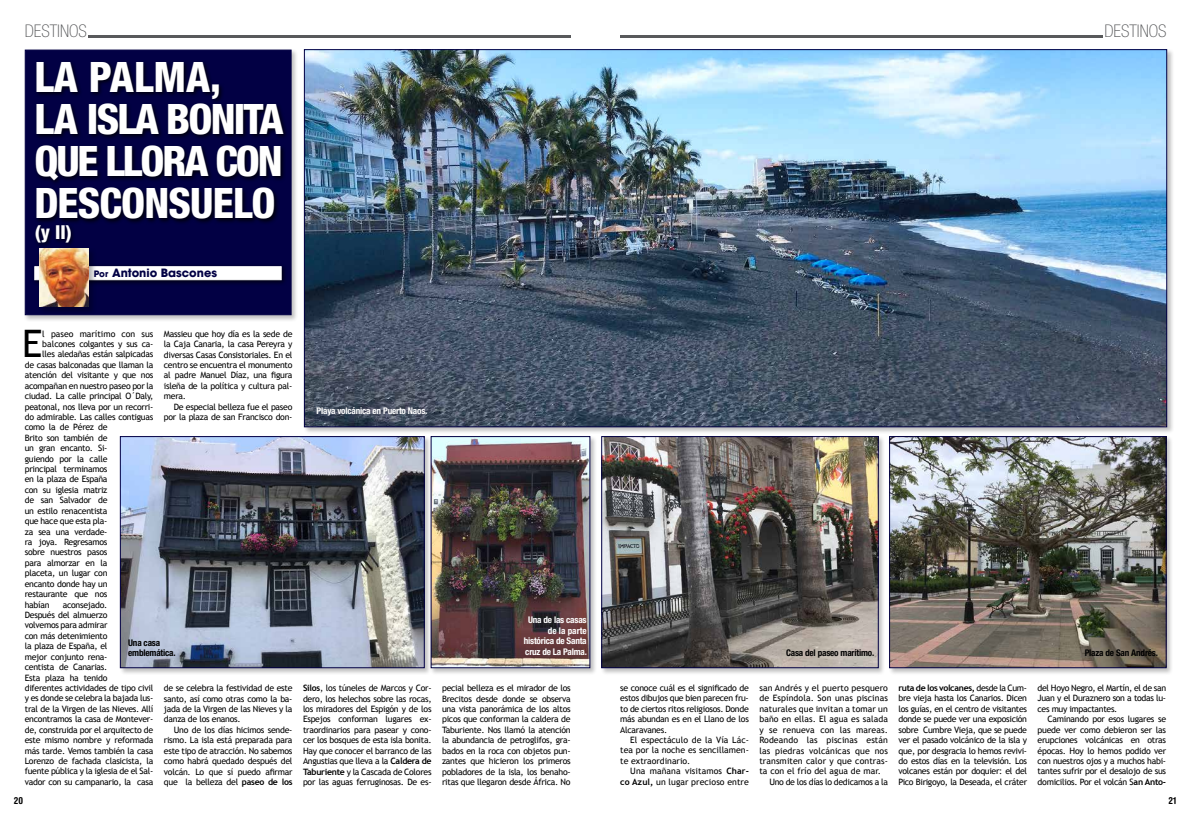
<style>
.page{position:relative;width:1191px;height:814px;background:#fff}
.page>*{position:absolute;margin:0;border:0;box-sizing:border-box;transform-origin:0 0}
.t1{font:800 condensed 42px/42px "Helvetica Neue LT Std";letter-spacing:-.045em;color:#fff}
.t2{font:37.89px "Trebuchet MS";color:#000}
.t3{font:800 condensed 19.25px "Helvetica Neue LT Std";color:#fff}
.t4{font:100 condensed 17.5px "Helvetica Neue LT Std";color:#58595b}
.t5{font:700 11.38px "ITC Avant Garde Std";color:#020044}
.t6{font:700 condensed 9.62px "Helvetica Rounded LT Std";color:#000}
.t7{font:700 condensed 9.19px/10.5px "Helvetica Neue LT Std";letter-spacing:-.02em;color:#fff;text-align:right}
.t8{font:700 condensed 9.19px/10.5px "Helvetica Neue LT Std";letter-spacing:-.02em;color:#000}
.t9{font:8.75px/10.4px "Trebuchet MS";letter-spacing:-.03em;color:#000;text-align:justify}
.t10{font:8.75px/10.4px "Trebuchet MS";letter-spacing:.01em;color:#000;text-align:right}
.t11{font:8.75px "Trebuchet MS";color:#000}
.s1{font-size:8.75px}
.s2{font-weight:700}
</style>
<div class="page">
<hr style="left:89px;top:35px;width:481px;height:3px;background:#58595b">
<hr style="left:620px;top:35px;width:482px;height:3px;background:#58595b">
<div style="left:303px;top:48px;width:871px;height:386px;background:#000;opacity:.25"></div>
<img style="left:306px;top:51px;width:859px;height:374px">
<div style="left:24px;top:49px;width:274px;height:273px;background:#000;opacity:.25"></div>
<div style="left:25px;top:50px;width:266px;height:265px;background:#020044;border:1px solid #020044"></div>
<div style="left:119px;top:435px;width:313px;height:240px;background:#000;opacity:.25"></div>
<img style="left:122px;top:438px;width:301px;height:228px">
<div style="left:120px;top:436px;width:305px;height:232px;border:1px solid #020044"></div>
<div style="left:600px;top:435px;width:285px;height:240px;background:#000;opacity:.25"></div>
<img style="left:603px;top:438px;width:273px;height:228px">
<div style="left:601px;top:436px;width:277px;height:232px;border:1px solid #020044"></div>
<div style="left:888px;top:435px;width:285px;height:240px;background:#000;opacity:.25"></div>
<img style="left:891px;top:438px;width:273px;height:228px">
<div style="left:889px;top:436px;width:277px;height:232px;border:1px solid #020044"></div>
<div style="left:430px;top:435px;width:167px;height:240px;background:#000;opacity:.25"></div>
<img style="left:433px;top:438px;width:155px;height:228px">
<div style="left:431px;top:436px;width:159px;height:232px;border:1px solid #020044"></div>
<div style="left:34px;top:60px;width:255px;height:165px;background:#000;opacity:.8"></div>
<div style="left:33px;top:222px;width:44px;height:26px;background:#000;opacity:.8"></div>
<div style="left:31px;top:263px;width:257px;height:24px;background:#000;opacity:.8"></div>
<div style="left:34px;top:266px;width:248px;height:14px;background:#fff;border:1px solid #fff"></div>
<div style="left:38px;top:247px;width:59px;height:68px;background:#000;opacity:.3"></div>
<img style="left:39px;top:248px;width:50px;height:59px">
<h3 class="t4" style="left:25px;top:21px;width:64px">DESTINOS</h3>
<h3 class="t4" style="left:1104px;top:21px;width:64px">DESTINOS</h3>
<h1 class="t1" style="left:34px;top:55px;width:251px">LA PALMA,<br>LA ISLA BONITA<br>QUE LLORA CON<br>DESCONSUELO</h1>
<h3 class="t3" style="left:35px;top:220px;width:39px">(y II)</h3>
<h3 class="t5" style="left:94px;top:265px;width:125px"><span class="s1">Por</span> Antonio Bascones</h3>
<h2 class="t2" style="left:22px;top:321px;width:22px">E</h2>
<p class="t11" style="left:42px;top:328px;width:113px">l paseo marítimo con sus</p>
<p class="t9" style="left:164px;top:328px;width:130px">Massieu que hoy día es la sede de la Caja Canaria, la casa Pereyra y diversas Casas Consistoriales. En el centro se encuentra el monumento al padre Manuel Díaz, una figura isleña de la política y cultura pal&shy;mera.</p>
<p class="t9" style="left:164px;top:401px;width:130px;text-align:right">De especial belleza fue el paseo por la plaza de san Francisco don-</p>
<p class="t9" style="left:42px;top:339px;width:113px">balcones colgantes y sus ca-</p>
<p class="t9" style="left:42px;top:349px;width:112px">lles aledañas están salpicadas</p>
<p class="t9" style="left:25px;top:359px;width:130px">de casas balconadas que llaman la</p>
<p class="t9" style="left:25px;top:370px;width:130px">atención del visitante y que nos</p>
<p class="t9" style="left:25px;top:380px;width:130px">acompañan en nuestro paseo por la</p>
<p class="t9" style="left:25px;top:391px;width:130px">ciudad. La calle principal O´Daly,</p>
<p class="t9" style="left:25px;top:401px;width:130px">peatonal, nos lleva por un recorri-</p>
<p class="t9" style="left:25px;top:412px;width:130px">do admirable. Las calles contiguas</p>
<p class="t9" style="left:25px;top:422px;width:84px">como la de Pérez de</p>
<p class="t9" style="left:25px;top:432px;width:84px">Brito son también de</p>
<p class="t9" style="left:25px;top:443px;width:84px">un gran encanto. Si-</p>
<p class="t9" style="left:25px;top:453px;width:84px">guiendo por la calle</p>
<p class="t9" style="left:25px;top:464px;width:84px">principal terminamos</p>
<p class="t9" style="left:25px;top:474px;width:84px">en la plaza de España</p>
<p class="t9" style="left:25px;top:484px;width:84px">con su iglesia matriz</p>
<p class="t9" style="left:25px;top:495px;width:84px">de san Salvador de</p>
<p class="t9" style="left:25px;top:505px;width:84px">un estilo renacentista</p>
<p class="t9" style="left:25px;top:516px;width:84px">que hace que esta pla-</p>
<p class="t9" style="left:25px;top:526px;width:84px">za sea una verdade-</p>
<p class="t9" style="left:25px;top:537px;width:84px">ra joya. Regresamos</p>
<p class="t9" style="left:25px;top:547px;width:84px">sobre nuestros pasos</p>
<p class="t9" style="left:25px;top:557px;width:84px">para almorzar en la</p>
<p class="t9" style="left:25px;top:568px;width:84px">placeta, un lugar con</p>
<p class="t9" style="left:25px;top:578px;width:84px">encanto donde hay un</p>
<p class="t9" style="left:25px;top:589px;width:84px">restaurante que nos</p>
<p class="t9" style="left:25px;top:599px;width:26px">habían</p>
<p class="t7" style="left:316px;top:405px;width:112px">Playa volcánica en Puerto Naos.</p>
<p class="t9" style="left:25px;top:599px;width:130px;text-align:left;text-indent:38px">aconsejado.<br>Después del almuerzo<br>volvemos para admirar<br>con más detenimiento<br>la plaza de España, el<br>mejor conjunto rena-<br>centista de Canarias.<br>Esta plaza ha tenido<br>diferentes actividades de tipo civil y es donde se celebra la bajada lus&shy;tral de la Virgen de las Nieves. Allí encontramos la casa de Montever&shy;de, construida por el arquitecto de este mismo nombre y reformada más tarde. Vemos también la casa<br>Lorenzo de fachada clasicista, la fuente pública y la iglesia de el Sal&shy;vador con su campanario, la casa</p>
<p class="t7" style="left:524px;top:614px;width:65px">Una de las casas de la parte histórica de Santa cruz de La Palma.</p>
<p class="t8" style="left:128px;top:637px;width:49px">Una casa emblemática.</p>
<p class="t8" style="left:786px;top:647px;width:90px">Casa del paseo marítimo.</p>
<p class="t8" style="left:1084px;top:647px;width:75px">Plaza de San Andrés.</p>
<p class="t9" style="left:303px;top:683px;width:130px"><span class="s2">Silos</span>, los túneles de Marcos y Cor&shy;dero, los helechos sobre las rocas, los miradores del Espigón y de los Espejos conforman lugares ex&shy;traordinarios para pasear y cono&shy;cer los bosques de esta isla bonita.<br>Hay que conocer el barranco de las Angustias que lleva a la <span class="s2">Caldera de Taburiente</span> y la Cascada de Colores por las aguas ferruginosas. De es-</p>
<p class="t9" style="left:442px;top:683px;width:130px">pecial belleza es el mirador de los Brecitos desde donde se observa una vista panorámica de los altos picos que conforman la caldera de Taburiente. Nos llamó la atención la abundancia de petroglifos, gra&shy;bados en la roca con objetos pun&shy;zantes que hicieron los primeros pobladores de la isla, los benaho&shy;ritas que llegaron desde África. No</p>
<p class="t9" style="left:620px;top:682px;width:130px">se conoce cuál es el significado de estos dibujos que bien parecen fru&shy;to de ciertos ritos religiosos. Donde más abundan es en el Llano de los Alcaravanes.</p>
<p class="t10" style="left:759px;top:682px;width:130px">san Andrés y el puerto pesquero</p>
<p class="t10" style="left:759px;top:693px;width:130px">de Espíndola. Son unas piscinas</p>
<p class="t10" style="left:759px;top:703px;width:130px">naturales que invitan a tomar un</p>
<p class="t10" style="left:759px;top:714px;width:130px">baño en ellas. El agua es salada</p>
<p class="t10" style="left:759px;top:724px;width:130px">y se renueva con las mareas.</p>
<p class="t10" style="left:759px;top:734px;width:130px">Rodeando las piscinas están</p>
<p class="t10" style="left:759px;top:745px;width:130px">las piedras volcánicas que nos</p>
<p class="t10" style="left:759px;top:755px;width:130px">transmiten calor y que contras-</p>
<p class="t10" style="left:759px;top:766px;width:123px">ta con el frío del agua de mar.</p>
<p class="t9" style="left:769px;top:776px;width:120px">Uno de los días lo dedicamos a la</p>
<p class="t9" style="left:898px;top:682px;width:130px"><span class="s2">ruta de los volcanes,</span> desde la Cum&shy;bre vieja hasta los Canarios. Dicen los guías, en el centro de visitantes donde se puede ver una exposición sobre Cumbre Vieja, que se puede ver el pasado volcánico de la isla y que, por desgracia lo hemos revivi&shy;do estos días en la televisión. Los volcanes están por doquier: el del Pico Birigoyo, la Deseada, el cráter</p>
<p class="t9" style="left:1037px;top:682px;width:130px">del Hoyo Negro, el Martín, el de san Juan y el Duraznero son a todas lu&shy;ces muy impactantes.</p>
<p class="t9" style="left:164px;top:683px;width:130px">de se celebra la festividad de este santo, así como otras como la ba&shy;jada de la Virgen de las Nieves y la danza de los enanos.</p>
<p class="t9" style="left:164px;top:724px;width:130px;text-indent:10px">Uno de los días hicimos sende&shy;rismo. La isla está preparada para este tipo de atracción. No sabemos como habrá quedado después del volcán. Lo que sí puedo afirmar que la belleza del <span class="s2">paseo de los</span></p>
<p class="t9" style="left:1037px;top:714px;width:130px;text-indent:10px">Caminando por esos lugares se puede ver como debieron ser las erupciones volcánicas en otras épocas. Hoy lo hemos podido ver con nuestros ojos y a muchos habi&shy;tantes sufrir por el desalojo de sus domicilios. Por el volcán S<span class="s2">an Anto-</span></p>
<p class="t9" style="left:620px;top:734px;width:130px;text-indent:10px">El espectáculo de la Vía Lác&shy;tea por la noche es sencillamen&shy;te extraordinario.</p>
<p class="t10" style="left:620px;top:766px;width:130px">Una mañana visitamos <span class="s2">Char&shy;co Azul,</span> un lugar precioso entre</p>
<p class="t6" style="left:14px;top:794px;width:11px">20</p>
<p class="t6" style="left:1168px;top:794px;width:9px">21</p>
</div>
